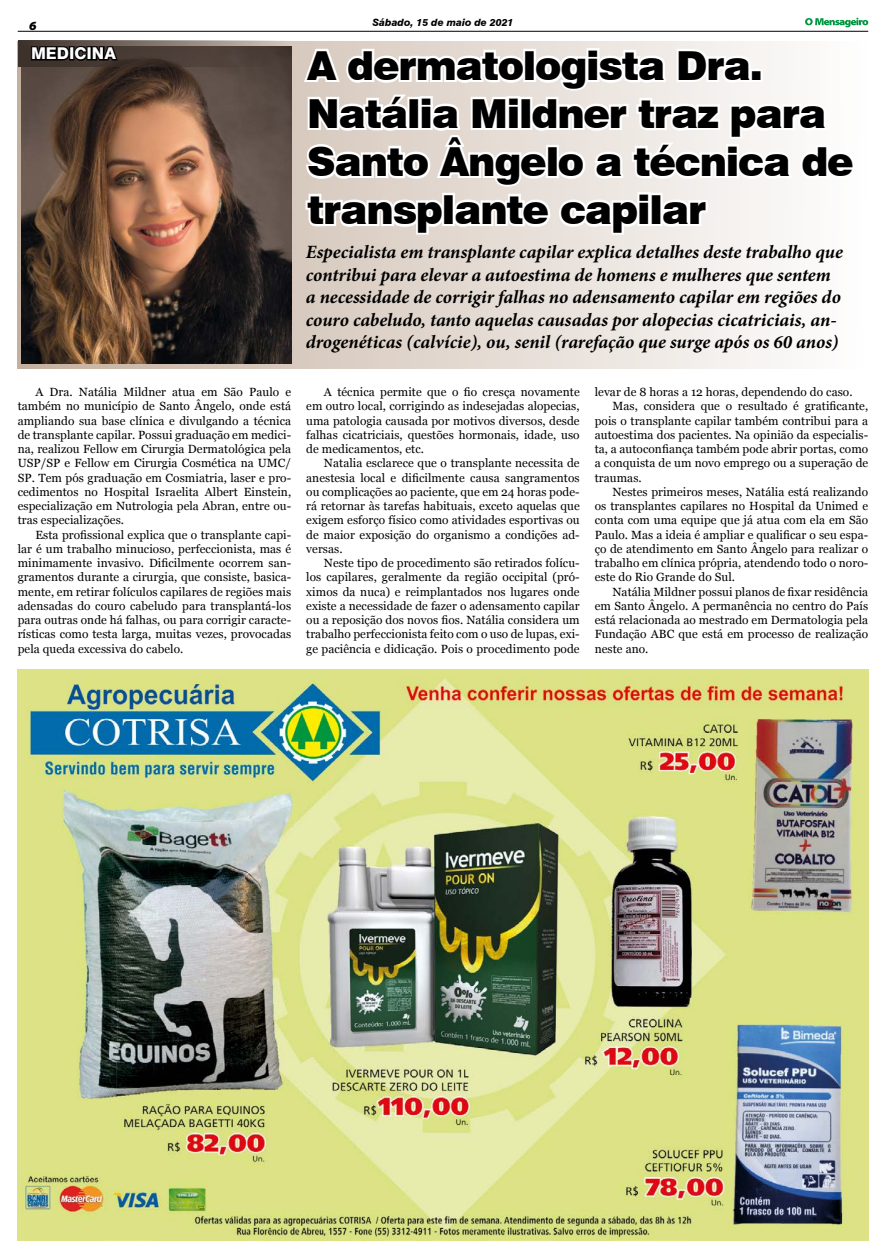
<style>
.page{position:relative;width:886px;height:1258px;background:#fff}
.page>*{position:absolute;margin:0;border:0;box-sizing:border-box;transform-origin:0 0}
.t1{font:900 40px/48px "Swiss 721 BT";letter-spacing:-.03em;color:#000}
.t2{font:italic 700 18.75px/22.5px "Minion Pro";letter-spacing:-.005em;color:#000}
.t3{font:800 16.25px "Swiss 721 BT";color:#fff}
.t4{font:italic 900 semi-expanded 12.5px "Myriad Pro";color:#000}
.t5{font:11.88px/14.2px "Georgia";letter-spacing:.005em;color:#000;text-align:justify}
.t6{font:italic 800 10px "Swiss 721 BT";color:#000}
</style>
<div class="page">
<hr style="left:18px;top:31px;width:850px;height:1px;background:#000">
<svg style="left:805px;top:18px;width:63px;height:9px"></svg>
<img style="left:18px;top:670px;width:850px;height:570px">
<div style="left:18px;top:41px;width:850px;height:328px;background:linear-gradient(to right,#c4b09f,#fefefe)"></div>
<img style="left:21px;top:46px;width:270px;height:318px">
<svg style="left:301px;top:46px;width:557px;height:191px"></svg>
<svg style="left:18px;top:41px;width:271px;height:26px;fill:#4c3f38"></svg>
<svg style="left:30px;top:30px;width:90px;height:39px"></svg>
<p class="t4" style="left:29px;top:18px;width:9px">6</p>
<p class="t6" style="left:373px;top:16px;width:142px">Sábado, 15 de maio de 2021</p>
<h3 class="t3" style="left:31px;top:44px;width:87px">MEDICINA</h3>
<h1 class="t1" style="left:307px;top:41px;width:548px">A dermatologista Dra.<br>Natália Mildner traz para<br>Santo Ângelo a técnica de transplante capilar</h1>
<p class="t2" style="left:306px;top:241px;width:538px">Especialista em transplante capilar explica detalhes deste trabalho que contribui para elevar a autoestima de homens e mulheres que sentem a necessidade de corrigir falhas no adensamento capilar em regiões do couro cabeludo, tanto aquelas causadas por alopecias cicatriciais, an&shy;drogenéticas (calvície), ou, senil (rarefação que surge após os 60 anos)</p>
<p class="t5" style="left:18px;top:385px;width:275px;text-indent:18px">A Dra. Natália Mildner atua em São Paulo e também no município de Santo Ângelo, onde está ampliando sua base clínica e divulgando a técnica de transplante capilar. Possui graduação em medici&shy;na, realizou Fellow em Cirurgia Dermatológica pela USP/SP e Fellow em Cirurgia Cosmética na UMC/ SP. Tem pós graduação em Cosmiatria, laser e pro&shy;cedimentos no Hospital Israelita Albert Einstein, especialização em Nutrologia pela Abran, entre ou&shy;tras especializações.</p>
<p class="t5" style="left:18px;top:528px;width:275px;text-indent:18px">Esta profissional explica que o transplante capi&shy;lar é um trabalho minucioso, perfeccionista, mas é minimamente invasivo. Dificilmente ocorrem san&shy;gramentos durante a cirurgia, que consiste, basica&shy;mente, em retirar folículos capilares de regiões mais adensadas do couro cabeludo para transplantá-los para outras onde há falhas, ou para corrigir caracte&shy;rísticas como testa larga, muitas vezes, provocadas pela queda excessiva do cabelo.</p>
<p class="t5" style="left:306px;top:385px;width:275px;text-indent:18px">A técnica permite que o fio cresça novamente em outro local, corrigindo as indesejadas alopecias, uma patologia causada por motivos diversos, desde falhas cicatriciais, questões hormonais, idade, uso de medicamentos, etc.</p>
<p class="t5" style="left:306px;top:456px;width:275px;text-indent:18px">Natalia esclarece que o transplante necessita de anestesia local e dificilmente causa sangramentos ou complicações ao paciente, que em 24 horas pode&shy;rá retornar às tarefas habituais, exceto aquelas que exigem esforço físico como atividades esportivas ou de maior exposição do organismo a condições ad&shy;versas.</p>
<p class="t5" style="left:306px;top:556px;width:275px;text-indent:18px">Neste tipo de procedimento são retirados folícu&shy;los capilares, geralmente da região occipital (pró&shy;ximos da nuca) e reimplantados nos lugares onde existe a necessidade de fazer o adensamento capilar ou a reposição dos novos fios. Natália considera um trabalho perfeccionista feito com o uso de lupas, exi&shy;ge paciência e didicação. Pois o procedimento pode</p>
<p class="t5" style="left:595px;top:385px;width:259px">levar de 8 horas a 12 horas, dependendo do caso.</p>
<p class="t5" style="left:612px;top:399px;width:257px">Mas, considera que o resultado é gratificante,</p>
<p class="t5" style="left:595px;top:414px;width:275px">pois o transplante capilar também contribui para a</p>
<p class="t5" style="left:595px;top:428px;width:275px">autoestima dos pacientes. Na opinião da especialis-</p>
<p class="t5" style="left:595px;top:442px;width:275px">ta, a autoconfiança também pode abrir portas, como</p>
<p class="t5" style="left:595px;top:456px;width:275px">a conquista de um novo emprego ou a superação de</p>
<p class="t5" style="left:595px;top:471px;width:48px">traumas.</p>
<p class="t5" style="left:612px;top:485px;width:257px">Nestes primeiros meses, Natália está realizando</p>
<p class="t5" style="left:595px;top:499px;width:275px">os transplantes capilares no Hospital da Unimed e</p>
<p class="t5" style="left:595px;top:513px;width:275px">conta com uma equipe que já atua com ela em São</p>
<p class="t5" style="left:595px;top:528px;width:275px">Paulo. Mas a ideia é ampliar e qualificar o seu espa-</p>
<p class="t5" style="left:595px;top:542px;width:275px">ço de atendimento em Santo Ângelo para realizar o</p>
<p class="t5" style="left:595px;top:556px;width:275px">trabalho em clínica própria, atendendo todo o noro-</p>
<p class="t5" style="left:595px;top:570px;width:142px">este do Rio Grande do Sul.</p>
<p class="t5" style="left:612px;top:585px;width:257px">Natália Mildner possui planos de fixar residência</p>
<p class="t5" style="left:595px;top:599px;width:275px">em Santo Ângelo. A permanência no centro do País</p>
<p class="t5" style="left:595px;top:613px;width:275px">está relacionada ao mestrado em Dermatologia pela</p>
<p class="t5" style="left:595px;top:627px;width:275px">Fundação ABC que está em processo de realização</p>
<p class="t5" style="left:595px;top:642px;width:55px">neste ano.</p>
</div>
